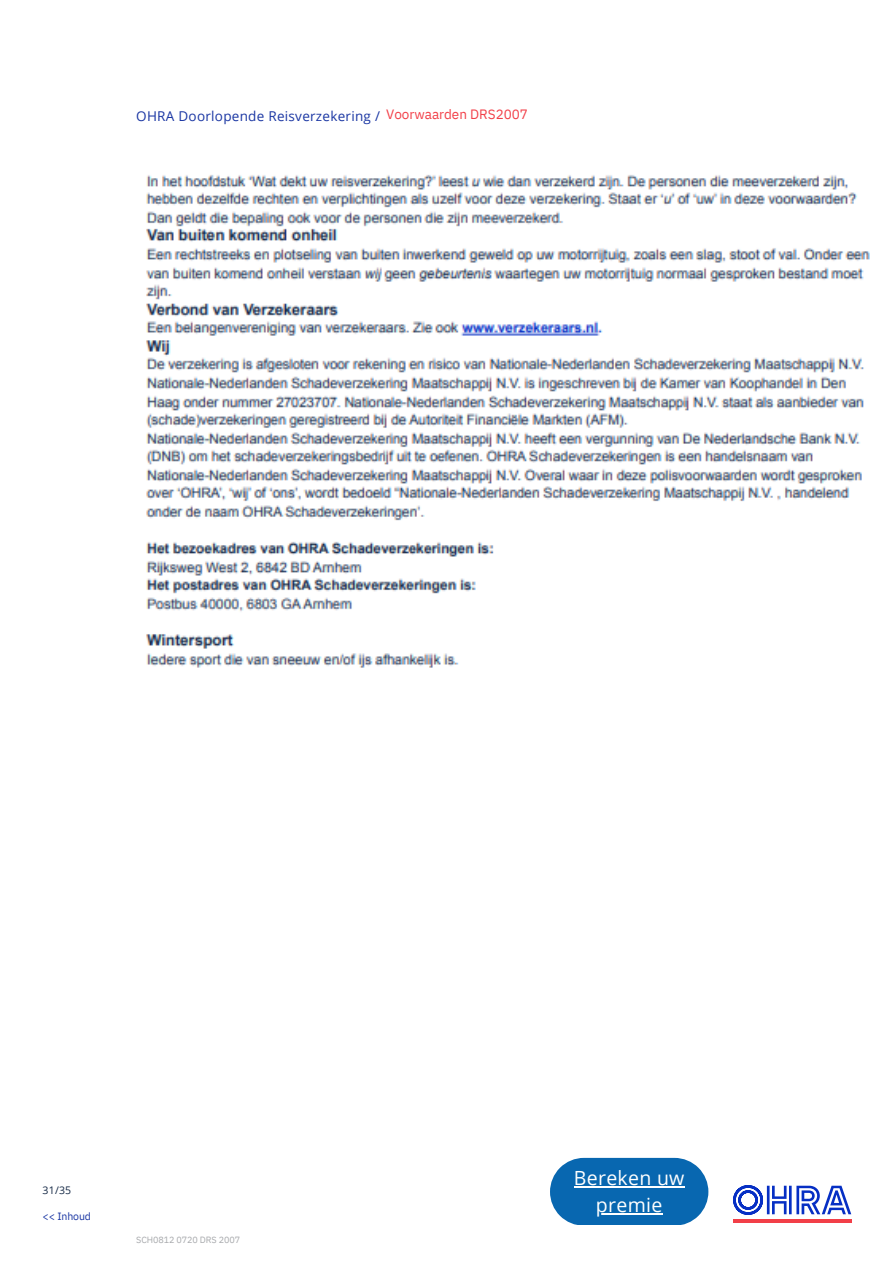
<style>
.page{position:relative;width:894px;height:1264px;background:#fff}
.page>*{position:absolute;margin:0;border:0;box-sizing:border-box;transform-origin:0 0}
.t1{font:19.5px/27px "Open Sans";letter-spacing:.015em;color:#fff;text-align:center}
.t2{font:13.5px "Open Sans";letter-spacing:.02em;color:#1a36a3}
.t3{font:10.5px "IBM Plex Sans";letter-spacing:-.01em;color:#1a36a3}
.t4{font:10.5px "Open Sans";color:#132744}
.t5{font:9px "IBM Plex Sans";letter-spacing:-.01em;color:#a7a9ac}
.s1{font-family:"IBM Plex Sans";color:#f23f48}
</style>
<div class="page">
<svg style="left:733px;top:1185px;width:118px;height:29px"></svg>
<hr style="left:733px;top:1219px;width:118px;height:3px;background:#f23f48">
<img style="left:146px;top:175px;width:724px;height:493px">
<svg style="left:550px;top:1157px;width:158px;height:67px;background:#2578b9"></svg>
<hr style="left:573px;top:1185px;width:111px;height:2px;background:#fff">
<hr style="left:595px;top:1212px;width:67px;height:2px;background:#fff">
<p class="t2" style="left:136px;top:107px;width:393px">OHRA Doorlopende Reisverzekering / <span class="s1">Voorwaarden DRS2007</span></p>
<p class="t4" style="left:43px;top:1182px;width:30px">31/35</p>
<p class="t3" style="left:43px;top:1209px;width:50px">&lt;&lt; Inhoud</p>
<p class="t5" style="left:136px;top:1233px;width:105px">SCH0812 0720 DRS 2007</p>
<h1 class="t1" style="left:573px;top:1163px;width:112px">Bereken uw premie</h1>
</div>
